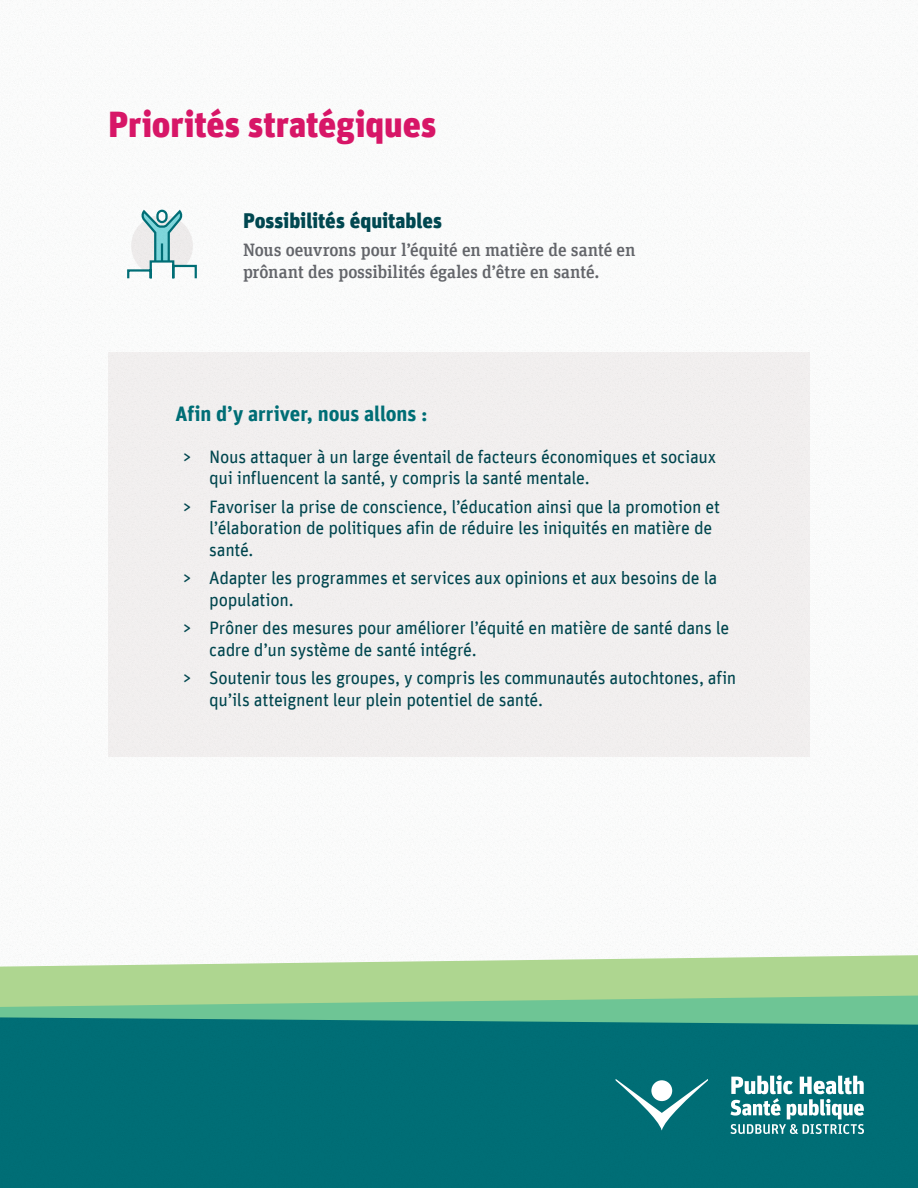
<style>
.page{position:relative;width:918px;height:1188px;background:#fff}
.page>*{position:absolute;margin:0;border:0;box-sizing:border-box;transform-origin:0 0}
.Heading2{font:900 36px "Unit Offc Pro";letter-spacing:-.005em;color:#d71667}
.t1{font:700 21px "Unit Offc Pro";letter-spacing:-.005em;color:#007078}
.Heading3{font:900 21px "Unit Offc Pro";letter-spacing:-.005em;color:#004750}
.t2{font:18px/21.6px "Unit Offc Pro";letter-spacing:-.02em;color:#004750}
.Priority_body{font:500 18px/21.6px "Unit Slab Offc Pro";letter-spacing:-.005em;color:#63656a}
</style>
<div class="page">
<div style="left:0;top:1025px;width:918px;height:163px;background:#006e75"></div>
<svg style="left:616px;top:1079px;width:92px;height:51px"></svg>
<div style="left:651px;top:1080px;width:21px;height:21px;background:#fff;border-radius:50%"></div>
<svg style="left:730px;top:1075px;width:134px;height:59px"></svg>
<svg style="left:0;top:1007px;width:918px;height:18px"></svg>
<svg style="left:0;top:955px;width:918px;height:52px;fill:#aed690"></svg>
<svg style="left:127px;top:209px;width:70px;height:70px"></svg>
<div style="left:108px;top:353px;width:702px;height:404px;background:#f6f3f3"></div>
<h2 class="Heading2" style="left:108px;top:97px;width:330px">Priorités stratégiques</h2>
<h3 class="Heading3" style="left:243px;top:205px;width:201px">Possibilités équitables</h3>
<p class="Priority_body" style="left:243px;top:238px;width:394px">Nous oeuvrons pour l’équité en matière de santé en prônant des possibilités égales d’être en santé.</p>
<p class="t1" style="left:176px;top:398px;width:254px">Afin d’y arriver, nous allons :</p>
<p class="t2" style="left:209px;top:445px;width:508px;text-indent:-27px">&gt; Nous attaquer à un large éventail de facteurs économiques et sociaux qui influencent la santé, y compris la santé mentale.</p>
<p class="t2" style="left:209px;top:495px;width:512px;text-indent:-27px">&gt; Favoriser la prise de conscience, l’éducation ainsi que la promotion et l’élaboration de politiques afin de réduire les iniquités en matière de santé.</p>
<p class="t2" style="left:209px;top:566px;width:510px;text-indent:-27px">&gt; Adapter les programmes et services aux opinions et aux besoins de la population.</p>
<p class="t2" style="left:209px;top:616px;width:522px;text-indent:-27px">&gt; Prôner des mesures pour améliorer l’équité en matière de santé dans le cadre d’un système de santé intégré.</p>
<p class="t2" style="left:209px;top:666px;width:529px;text-indent:-27px">&gt; Soutenir tous les groupes, y compris les communautés autochtones, afin qu’ils atteignent leur plein potentiel de santé.</p>
</div>
